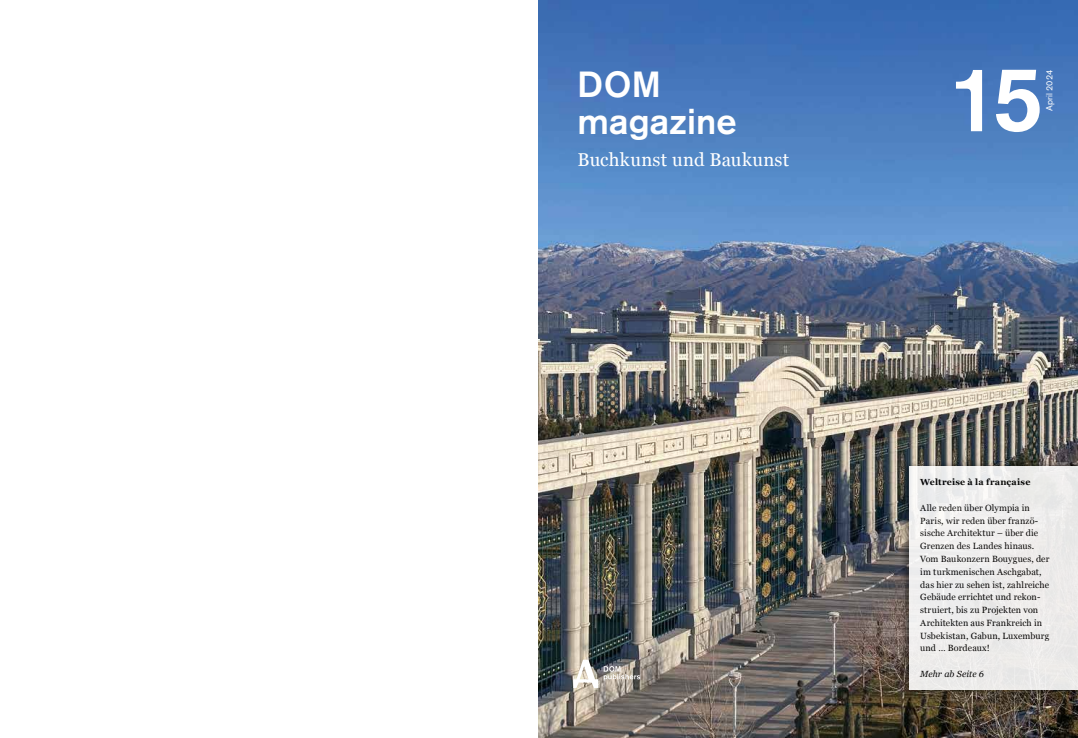
<style>
.page{position:relative;width:1078px;height:738px;background:#fff}
.page>*{position:absolute;margin:0;border:0;box-sizing:border-box;transform-origin:0 0}
.t1{font:500 90.6px "Akzidenz Grotesk Pro";color:#fff}
.t2{font:500 36px/37px "Akzidenz Grotesk Pro";color:#fff}
.t3{font:18.5px "Georgia";letter-spacing:.015em;color:#fff}
.t4{font:9px/12.8px "Georgia";letter-spacing:.015em;color:#000}
.t5{font:italic 8.9px "Georgia";letter-spacing:.01em;color:#000}
.t6{font:8.9px "Akzidenz Grotesk Pro";letter-spacing:.015em;color:#fff}
.t7{font:700 8.8px "Georgia";letter-spacing:.02em;color:#000}
</style>
<div class="page">
<img style="left:539px;top:0;width:538px;height:737px">
<svg style="left:573px;top:659px;width:67px;height:28px"></svg>
<div style="left:899px;top:460px;width:178px;height:235px;background:#000;opacity:.45"></div>
<div style="left:908px;top:466px;width:169px;height:223px;background:#edecec"></div>
<h2 class="t2" style="left:577px;top:65px;width:160px">DOM magazine</h2>
<h3 class="t3" style="left:577px;top:146px;width:213px">Buchkunst und Baukunst</h3>
<h1 class="t1" style="left:948px;top:41px;width:96px">15</h1>
<p class="t6" style="left:1043px;top:111px;width:43px;rotate:-90deg">April 2024</p>
<p class="t7" style="left:920px;top:475px;width:112px">Weltreise à la française</p>
<p class="t4" style="left:920px;top:500px;width:131px">Alle reden über Olympia in<br>Paris, wir reden über franzö&shy;sische Architektur – über die<br>Grenzen des Landes hinaus.<br>Vom Baukonzern Bouygues, der im turkmenischen Aschgabat, das hier zu sehen ist, zahlreiche<br>Gebäude errichtet und rekon&shy;struiert, bis zu Projekten von<br>Architekten aus Frankreich in<br>Usbekistan, Gabun, Luxemburg und … Bordeaux!</p>
<p class="t5" style="left:920px;top:667px;width:65px">Mehr ab Seite 6</p>
</div>
